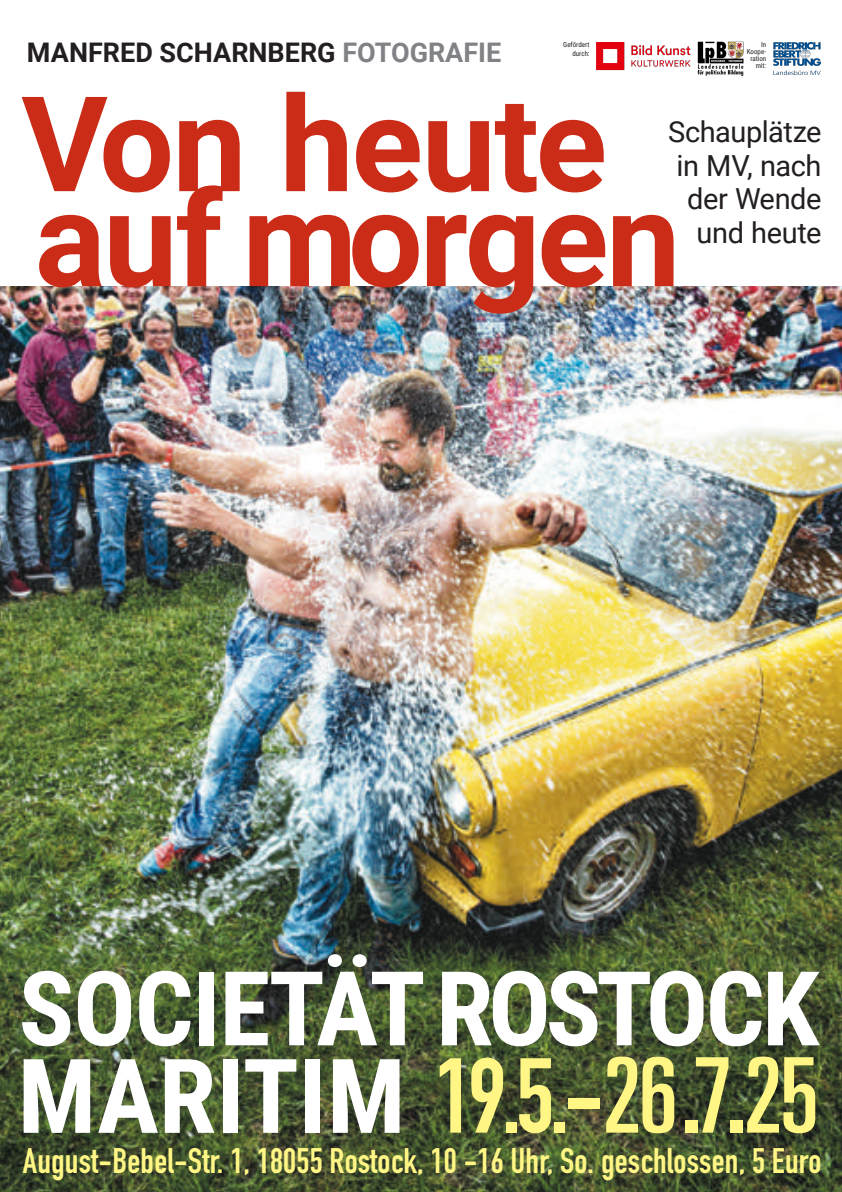
<style>
.page{position:relative;width:842px;height:1192px;background:#fff}
.page>*{position:absolute;margin:0;border:0;box-sizing:border-box;transform-origin:0 0}
.t1{font:700 132.5px/95px "Roboto";letter-spacing:-.02em;color:#cb2c18}
.t2{font:700 103.5px/87.5px "Roboto Condensed";letter-spacing:-.015em;color:#fff}
.t3{font:700 35px "DIN Condensed";letter-spacing:.005em;color:#fff685}
.t4{font:29px/33.5px "Roboto";letter-spacing:-.015em;color:#231f20;text-align:right}
.t5{font:700 27px "Roboto";color:#231f20}
.t6{font:7px/7px "Roboto Condensed";color:#231f20;text-align:right}
.s1{color:#808285}
.s2{font-family:"Roboto"}
.s3{font-family:"DIN Condensed";font-size:104.5px;color:#fff685}
.s4{font-family:"Univers";font-weight:400;font-stretch:ultra-condensed;font-size:104.5px;color:#fff685}
</style>
<div class="page">
<img style="left:0;top:286px;width:842px;height:906px">
<img style="left:596px;top:42px;width:95px;height:29px">
<img style="left:697px;top:41px;width:47px;height:35px">
<img style="left:774px;top:42px;width:47px;height:33px">
<p class="t6" style="left:563px;top:41px;width:28px;line-height:8.4px">Gefördert durch:</p>
<p class="t5" style="left:27px;top:37px;width:476px">MANFRED SCHARNBERG <span class="s1">FOTOGRAFIE</span></p>
<p class="t6" style="left:747px;top:41px;width:21px">In<br>Koope&shy;ration mit<span class="s2">:</span></p>
<h1 class="t1" style="left:21px;top:98px;width:661px">Von heute auf morgen</h1>
<p class="t4" style="left:668px;top:116px;width:155px">Schauplätze in MV, nach der Wende und heute</p>
<h2 class="t2" style="left:18px;top:966px;width:803px">SOCIETÄT ROSTOCK<br>MARITIM <span class="s3">19.5.-</span> <span class="s4">26 .7.25</span></h2>
<p class="t3" style="left:23px;top:1148px;width:800px">August-Bebel-Str. 1, 18055 Rostock, 10 -16 Uhr, So. geschlossen, 5 Euro</p>
</div>
